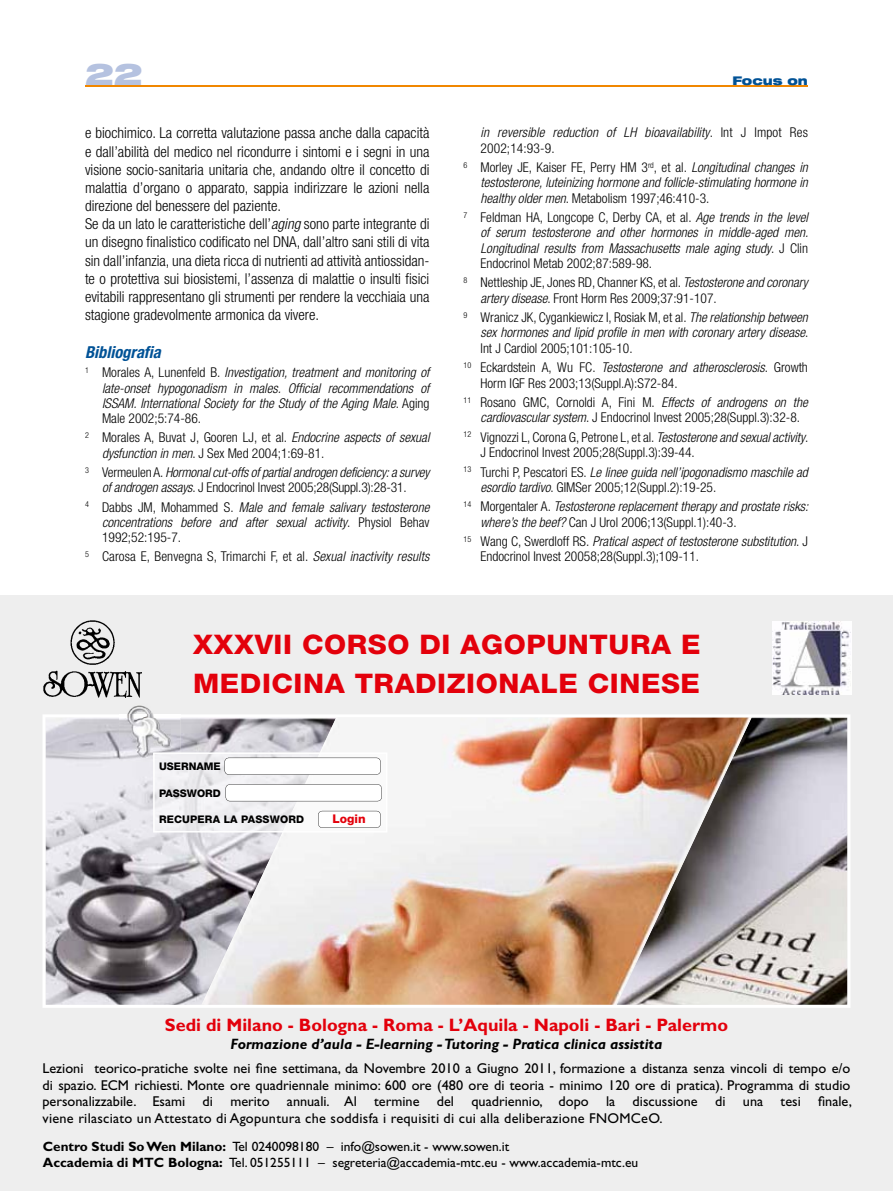
<style>
.page{position:relative;width:893px;height:1191px;background:#fff}
.page>*{position:absolute;margin:0;border:0;box-sizing:border-box;transform-origin:0 0}
.t1{font:900 expanded 30px "Helvetica Neue LT Std";color:#b5c2e0}
.t2{font:800 27px/39px "Helvetica Neue";letter-spacing:.02em;color:#e3000b;scale:1.05 1}
.t3{font:700 18px "Gill Sans";color:#e3000b}
.t4{font:italic 700 condensed 16.5px "Helvetica Neue LT Std";color:#005296}
.t5{font:300 condensed 15px/18.1px "Helvetica Neue LT Std";color:#000}
.t6{font:italic 700 15px "Gill Sans";color:#000}
.t7{font:14.25px/16.5px "Gill Sans";letter-spacing:.02em;color:#000;text-align:justify}
.t8{font:italic 300 condensed 13.5px/15.3px "Helvetica Neue LT Std";color:#000;text-align:justify}
.t9{font:300 condensed 13.5px/15.3px "Helvetica Neue LT Std";color:#000}
.t10{font:13.5px/16.5px "Gill Sans";color:#000}
.t11{font:900 expanded 12px "Helvetica Neue LT Std";color:#005296}
.t12{font:800 12px "Helvetica Neue";color:#e3000b}
.t13{font:800 10.5px "Helvetica Neue";color:#000}
.s1{font-style:italic}
.s2{font-style:normal}
.s3{font-weight:700}
</style>
<div class="page">
<hr style="left:85px;top:85px;width:723px;height:2px;background:#f18700">
<div style="left:0;top:595px;width:893px;height:596px;background:#eee"></div>
<img style="left:773px;top:621px;width:78px;height:73px">
<img style="left:44px;top:620px;width:98px;height:77px">
<img style="left:43px;top:714px;width:807px;height:293px">
<img style="left:119px;top:698px;width:61px;height:63px">
<svg style="left:153px;top:752px;width:234px;height:80px"></svg>
<h1 class="t1" style="left:85px;top:55px;width:59px">22</h1>
<p class="t5" style="left:85px;top:124px;width:346px">e biochimico. La corretta valutazione passa anche dalla capacità e dall’abilità del medico nel ricondurre i sintomi e i segni in una visione socio-sanitaria unitaria che, andando oltre il concetto di malattia d’organo o apparato, sappia indirizzare le azioni nella direzione del benessere del paziente.<br>Se da un lato le caratteristiche dell’<span class="s1">aging</span> sono parte integrante di un disegno finalistico codificato nel DNA, dall’altro sani stili di vita sin dall’infanzia, una dieta ricca di nutrienti ad attività antiossidan&shy;te o protettiva sui biosistemi, l’assenza di malattie o insulti fisici evitabili rappresentano gli strumenti per rendere la vecchiaia una stagione gradevolmente armonica da vivere.</p>
<p class="t4" style="left:85px;top:342px;width:77px">Bibliografia</p>
<p class="t8" style="left:102px;top:365px;width:329px;text-indent:-17px"><sup>1</sup> <span class="s2">Morales A, Lunenfeld B.</span> Investigation, treatment and monitoring of late-onset hypogonadism in males. Official recommendations of ISSAM. International Society for the Study of the Aging Male<span class="s2">. Aging Male 2002;5:74-86.</span></p>
<p class="t9" style="left:102px;top:430px;width:329px;text-indent:-17px"><sup>2</sup> Morales A, Buvat J, Gooren LJ, et al. <span class="s1">Endocrine aspects of sexual dysfunction in men</span>. J Sex Med 2004;1:69-81.</p>
<p class="t8" style="left:85px;top:465px;width:346px;text-align:center"><sup>3</sup> <span class="s2">Vermeulen A.</span> Hormonal cut-offs of partial androgen deficiency: a survey of androgen assays<span class="s2">. J Endocrinol Invest 2005;28(Suppl.3):28-31.</span></p>
<p class="t8" style="left:102px;top:499px;width:329px;text-indent:-17px"><sup>4</sup> <span class="s2">Dabbs JM, Mohammed S.</span> Male and female salivary testosterone concentrations before and after sexual activity<span class="s2">. Physiol Behav 1992;52:195-7.</span></p>
<p class="t9" style="left:85px;top:549px;width:346px"><sup>5</sup> Carosa E, Benvegna S, Trimarchi F, et al. <span class="s1">Sexual inactivity results</span></p>
<p class="t11" style="left:732px;top:73px;width:77px">Focus on</p>
<p class="t8" style="left:480px;top:125px;width:329px">in reversible reduction of LH bioavailability<span class="s2">. Int J Impot Res<br>2002;14:93-9.</span></p>
<p class="t8" style="left:480px;top:160px;width:329px;text-indent:-17px"><sup>6</sup> <span class="s2">Morley JE, Kaiser FE, Perry HM 3</span><sup>rd</sup><span class="s2">, et al.</span> Longitudinal changes in testosterone, luteinizing hormone and follicle-stimulating hormone in healthy older men<span class="s2">. Metabolism 1997;46:410-3.</span></p>
<p class="t8" style="left:480px;top:210px;width:329px;text-indent:-17px"><sup>7</sup> <span class="s2">Feldman HA, Longcope C, Derby CA, et al.</span> Age trends in the level of serum testosterone and other hormones in middle-aged men.<br>Longitudinal results from Massachusetts male aging study<span class="s2">. J Clin Endocrinol Metab 2002;87:589-98.</span></p>
<p class="t9" style="left:480px;top:275px;width:329px;text-indent:-17px"><sup>8</sup> Nettleship JE, Jones RD, Channer KS, et al. <span class="s1">Testosterone and coronary artery disease</span>. Front Horm Res 2009;37:91-107.</p>
<p class="t8" style="left:480px;top:310px;width:329px;text-indent:-17px"><sup>9</sup> <span class="s2">Wranicz JK, Cygankiewicz I, Rosiak M, et al.</span> The relationship between sex hormones and lipid profile in men with coronary artery disease<span class="s2">.<br>Int J Cardiol 2005;101:105-10.</span></p>
<p class="t9" style="left:480px;top:360px;width:329px;text-indent:-17px"><sup>10</sup> Eckardstein A, Wu FC. <span class="s1">Testosterone and atherosclerosis</span>. Growth<br>Horm IGF Res 2003;13(Suppl.A):S72-84.</p>
<p class="t9" style="left:480px;top:394px;width:329px;text-indent:-17px"><sup>11</sup> Rosano GMC, Cornoldi A, Fini M. <span class="s1">Effects of androgens on the cardiovascular system</span>. J Endocrinol Invest 2005;28(Suppl.3):32-8.</p>
<p class="t9" style="left:480px;top:429px;width:329px;text-indent:-17px"><sup>12</sup> Vignozzi L, Corona G, Petrone L, et al. <span class="s1">Testosterone and sexual activity</span>.<br>J Endocrinol Invest 2005;28(Suppl.3):39-44.</p>
<p class="t8" style="left:480px;top:464px;width:329px;text-indent:-17px"><sup>13</sup> <span class="s2">Turchi P, Pescatori ES.</span> Le linee guida nell’ipogonadismo maschile ad esordio tardivo<span class="s2">. GIMSer 2005;12(Suppl.2):19-25.</span></p>
<p class="t8" style="left:480px;top:499px;width:329px;text-indent:-17px"><sup>14</sup> <span class="s2">Morgentaler A.</span> Testosterone replacement therapy and prostate risks: where’s the beef? <span class="s2">Can J Urol 2006;13(Suppl.1):40-3.</span></p>
<p class="t9" style="left:480px;top:533px;width:329px;text-indent:-17px"><sup>15</sup> Wang C, Swerdloff RS. <span class="s1">Pratical aspect of testosterone substitution</span>. J<br>Endocrinol Invest 20058;28(Suppl.3);109-11.</p>
<h2 class="t2" style="left:193px;top:624px;width:485px">XXXVII CORSO DI AGOPUNTURA E<br>MEDICINA TRADIZIONALE CINESE</h2>
<p class="t13" style="left:159px;top:760px;width:63px">USERNAME</p>
<p class="t13" style="left:159px;top:786px;width:63px">PASSWORD</p>
<p class="t13" style="left:159px;top:813px;width:146px">RECUPERA LA PASSWORD</p>
<p class="t12" style="left:333px;top:811px;width:35px">Login</p>
<h3 class="t3" style="left:165px;top:1014px;width:565px">Sedi di Milano - Bologna - Roma - L’Aquila - Napoli - Bari - Palermo</h3>
<p class="t6" style="left:231px;top:1035px;width:433px">Formazione d’aula - E-learning - Tutoring - Pratica clinica assistita</p>
<p class="t7" style="left:43px;top:1060px;width:811px">Lezioni teorico-pratiche svolte nei fine settimana, da Novembre 2010 a Giugno 2011, formazione a distanza senza vincoli di tempo e/o di spazio. ECM richiesti. Monte ore quadriennale minimo: 600 ore (480 ore di teoria - minimo 120 ore di pratica). Programma di studio personalizzabile. Esami di merito annuali. Al termine del quadriennio, dopo la discussione di una tesi finale, viene rilasciato un Attestato di Agopuntura che soddisfa i requisiti di cui alla deliberazione FNOMCeO.</p>
<p class="t10" style="left:43px;top:1137px;width:597px"><span class="s3">Centro Studi So Wen Milano:</span> Tel 0240098180 – info@sowen.it - www.sowen.it<br><span class="s3">Accademia di MTC Bologna:</span> Tel. 051255111 – segreteria@accademia-mtc.eu - www.accademia-mtc.eu</p>
</div>
